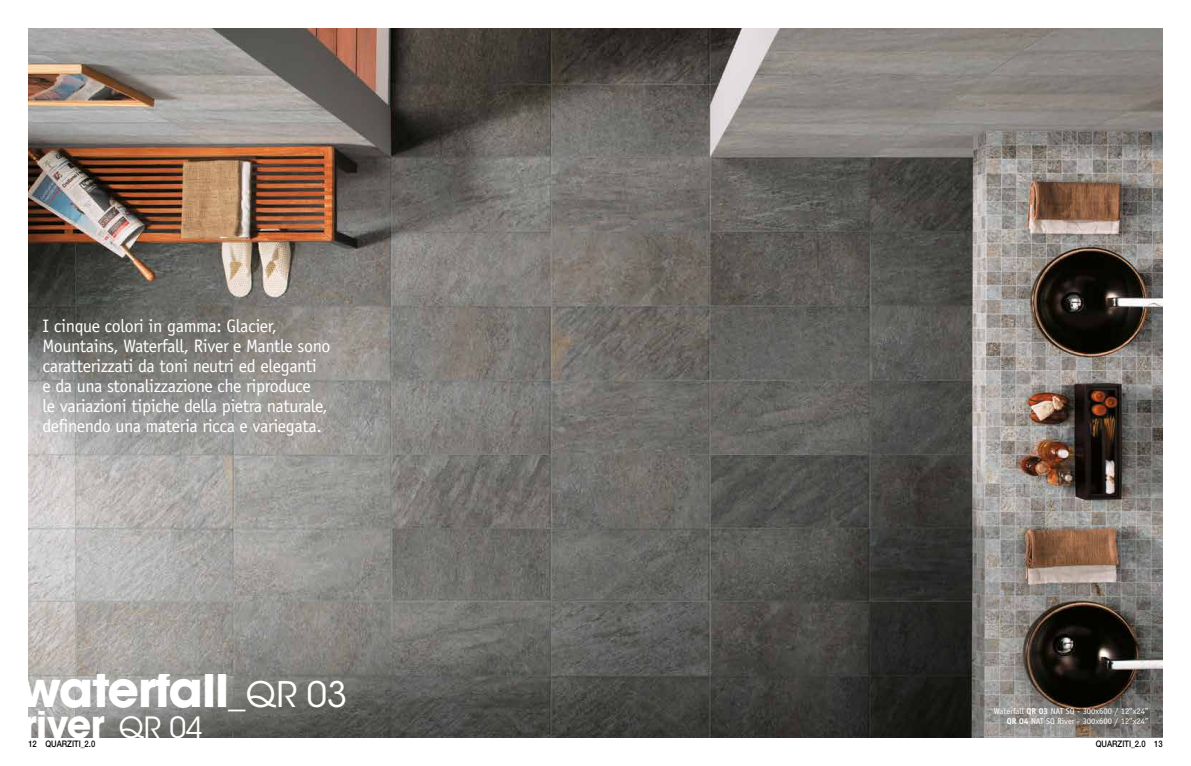
<style>
.page{position:relative;width:1191px;height:766px;background:#fff}
.page>*{position:absolute;margin:0;border:0;box-sizing:border-box;transform-origin:0 0}
.t1{font:700 49px "ITC Avant Garde Std";letter-spacing:-.02em;color:#fff}
.t2{font:700 38.1px "ITC Avant Garde Std";letter-spacing:-.02em;color:#fff}
.t3{font:18px/20px "Officina Sans Std";letter-spacing:-.02em;color:#fff}
.t4{font:500 9px "Helvetica Neue LT Std";color:#000;scale:.85 1}
.t5{font:8.5px/10.2px "Officina Sans Std";color:#fff;text-align:right}
.s1{font-weight:400;font-size:35px}
.s2{font-weight:400;font-size:29.1px}
.s3{font-weight:700}
</style>
<div class="page">
<img style="left:28px;top:28px;width:1134px;height:709px">
<p class="t3" style="left:43px;top:316px;width:289px">I cinque colori in gamma: Glacier, Mountains, Waterfall, River e Mantle sono caratterizzati da toni neutri ed eleganti<br>e da una stonalizzazione che riproduce<br>le variazioni tipiche della pietra naturale, definendo una materia ricca e variegata.</p>
<h1 class="t1" style="left:20px;top:656px;width:329px">waterfall<span class="s1">_QR 03</span></h1>
<h2 class="t2" style="left:23px;top:698px;width:182px">river<span class="s2">_QR 04</span></h2>
<p class="t5" style="left:993px;top:705px;width:156px">Waterfall <span class="s3">QR 03</span> NAT SQ - 300x600 / 12”x24”<br><span class="s3">QR 04</span> NAT SQ River - 300x600 / 12”x24”</p>
<p class="t4" style="left:28px;top:738px;width:80px">12 QUARZITI_2.0</p>
<p class="t4" style="left:1095px;top:738px;width:80px">QUARZITI_2.0 13</p>
</div>
